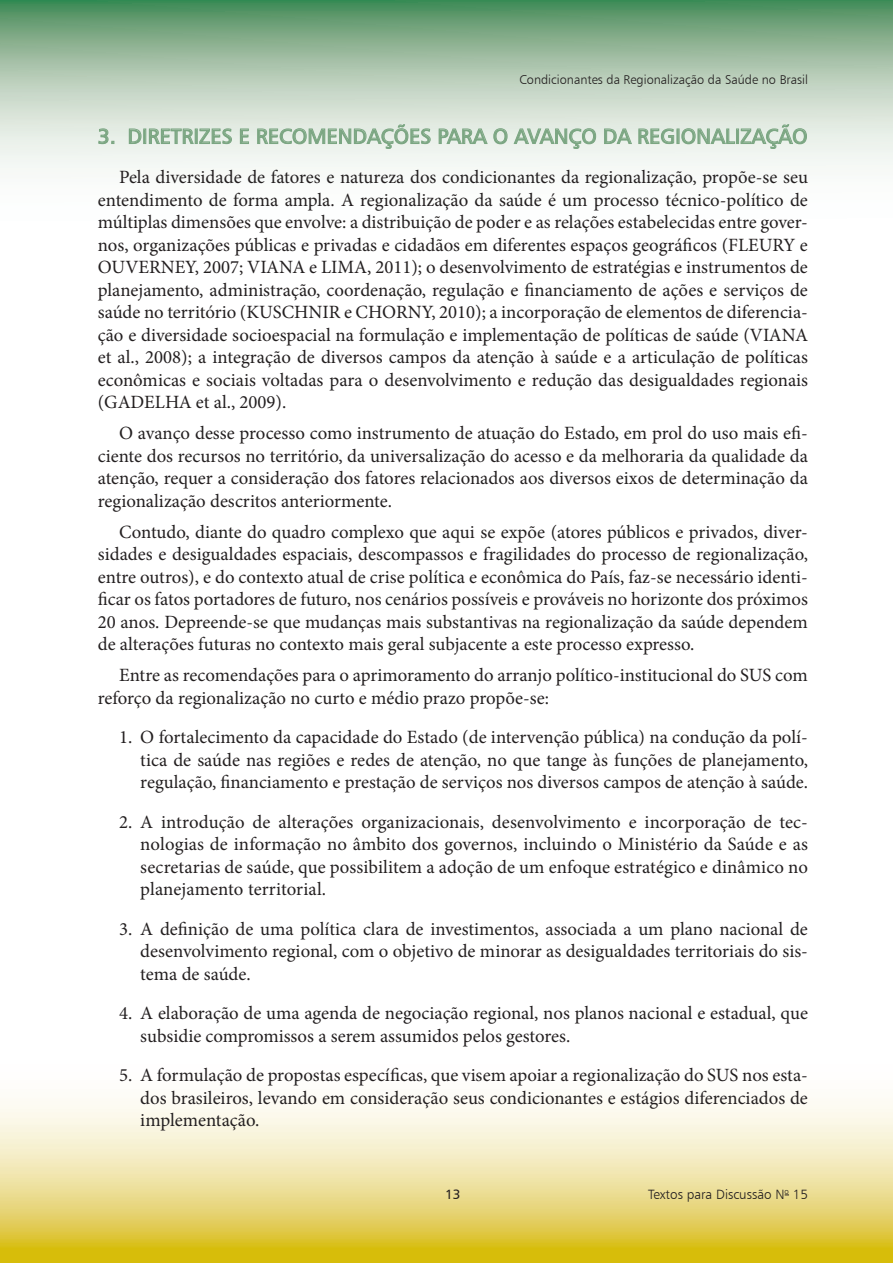
<style>
.page{position:relative;width:893px;height:1263px;background:#fff}
.page>*{position:absolute;margin:0;border:0;box-sizing:border-box;transform-origin:0 0}
.t1{font:21px "Humanist 777 BT Roman B";color:#7ba682}
.t2{font:18.75px/22.5px "Minion Pro";color:#231f20;text-align:justify}
.t3{font:13.5px "Humanist 777 BT Light B";color:#231f20}
.t4{font:13.5px "Humanist 777 BT Roman B";color:#231f20}
.t5{font:12.75px "Humanist 777 BT Light B";color:#231f20}
</style>
<div class="page">
<svg style="left:0;top:0;width:893px;height:168px;background:#adc8b1"></svg>
<svg style="left:0;top:1099px;width:893px;height:164px;background:#ecdf95"></svg>
<svg style="left:98px;top:128px;width:16px;height:16px"></svg>
<svg style="left:129px;top:128px;width:103px;height:16px;background:#bed3c1"></svg>
<svg style="left:240px;top:128px;width:9px;height:16px"></svg>
<svg style="left:257px;top:124px;width:174px;height:25px;background:#cdddcf"></svg>
<svg style="left:439px;top:128px;width:69px;height:16px"></svg>
<svg style="left:514px;top:124px;width:82px;height:25px;background:#ceded0"></svg>
<svg style="left:604px;top:128px;width:28px;height:16px"></svg>
<svg style="left:638px;top:124px;width:97px;height:25px;background:#cfded0"></svg>
<div style="left:736px;top:129px;width:3px;height:15px;border:1px solid #7ba682"></div>
<svg style="left:741px;top:124px;width:66px;height:25px;background:#ceddcf"></svg>
<p class="t5" style="left:519px;top:72px;width:290px">Condicionantes da Regionalização da Saúde no Brasil</p>
<p class="t1" style="left:98px;top:123px;width:711px">3. DIRETRIZES E RECOMENDAÇÕES PARA O AVANÇO DA REGIONALIZAÇÃO</p>
<p class="t2" style="left:98px;top:166px;width:712px;text-indent:21px">Pela diversidade de fatores e natureza dos condicionantes da regionalização, propõe-se seu entendimento de forma ampla. A regionalização da saúde é um processo técnico-político de múltiplas dimensões que envolve: a distribuição de poder e as relações estabelecidas entre gover&shy;nos, organizações públicas e privadas e cidadãos em diferentes espaços geográficos (FLEURY e OUVERNEY, 2007; VIANA e LIMA, 2011); o desenvolvimento de estratégias e instrumentos de planejamento, administração, coordenação, regulação e financiamento de ações e serviços de saúde no território (KUSCHNIR e CHORNY, 2010); a incorporação de elementos de diferencia&shy;ção e diversidade socioespacial na formulação e implementação de políticas de saúde (VIANA et al., 2008); a integração de diversos campos da atenção à saúde e a articulação de políticas econômicas e sociais voltadas para o desenvolvimento e redução das desigualdades regionais (GADELHA et al., 2009).</p>
<p class="t2" style="left:98px;top:422px;width:712px;text-indent:21px">O avanço desse processo como instrumento de atuação do Estado, em prol do uso mais efi&shy;ciente dos recursos no território, da universalização do acesso e da melhoraria da qualidade da atenção, requer a consideração dos fatores relacionados aos diversos eixos de determinação da regionalização descritos anteriormente.</p>
<p class="t2" style="left:98px;top:520px;width:712px;text-indent:21px">Contudo, diante do quadro complexo que aqui se expõe (atores públicos e privados, diver&shy;sidades e desigualdades espaciais, descompassos e fragilidades do processo de regionalização, entre outros), e do contexto atual de crise política e econômica do País, faz-se necessário identi&shy;ficar os fatos portadores de futuro, nos cenários possíveis e prováveis no horizonte dos próximos 20 anos. Depreende-se que mudanças mais substantivas na regionalização da saúde dependem de alterações futuras no contexto mais geral subjacente a este processo expresso.</p>
<p class="t2" style="left:98px;top:664px;width:712px;text-indent:21px">Entre as recomendações para o aprimoramento do arranjo político-institucional do SUS com reforço da regionalização no curto e médio prazo propõe-se:</p>
<p class="t2" style="left:140px;top:726px;width:669px;text-indent:-21px">1. O fortalecimento da capacidade do Estado (de intervenção pública) na condução da polí&shy;tica de saúde nas regiões e redes de atenção, no que tange às funções de planejamento, regulação, financiamento e prestação de serviços nos diversos campos de atenção à saúde.</p>
<p class="t2" style="left:140px;top:810px;width:669px;text-indent:-21px">2. A introdução de alterações organizacionais, desenvolvimento e incorporação de tec&shy;nologias de informação no âmbito dos governos, incluindo o Ministério da Saúde e as secretarias de saúde, que possibilitem a adoção de um enfoque estratégico e dinâmico no planejamento territorial.</p>
<p class="t2" style="left:140px;top:917px;width:669px;text-indent:-21px">3. A definição de uma política clara de investimentos, associada a um plano nacional de desenvolvimento regional, com o objetivo de minorar as desigualdades territoriais do sis&shy;tema de saúde.</p>
<p class="t2" style="left:140px;top:1002px;width:669px;text-indent:-21px">4. A elaboração de uma agenda de negociação regional, nos planos nacional e estadual, que subsidie compromissos a serem assumidos pelos gestores.</p>
<p class="t2" style="left:140px;top:1064px;width:669px;text-indent:-21px">5. A formulação de propostas específicas, que visem apoiar a regionalização do SUS nos esta&shy;dos brasileiros, levando em consideração seus condicionantes e estágios diferenciados de implementação.</p>
<p class="t4" style="left:445px;top:1185px;width:17px">13</p>
<p class="t3" style="left:648px;top:1185px;width:161px">Textos para Discussão N<sup>o</sup> 15</p>
</div>
